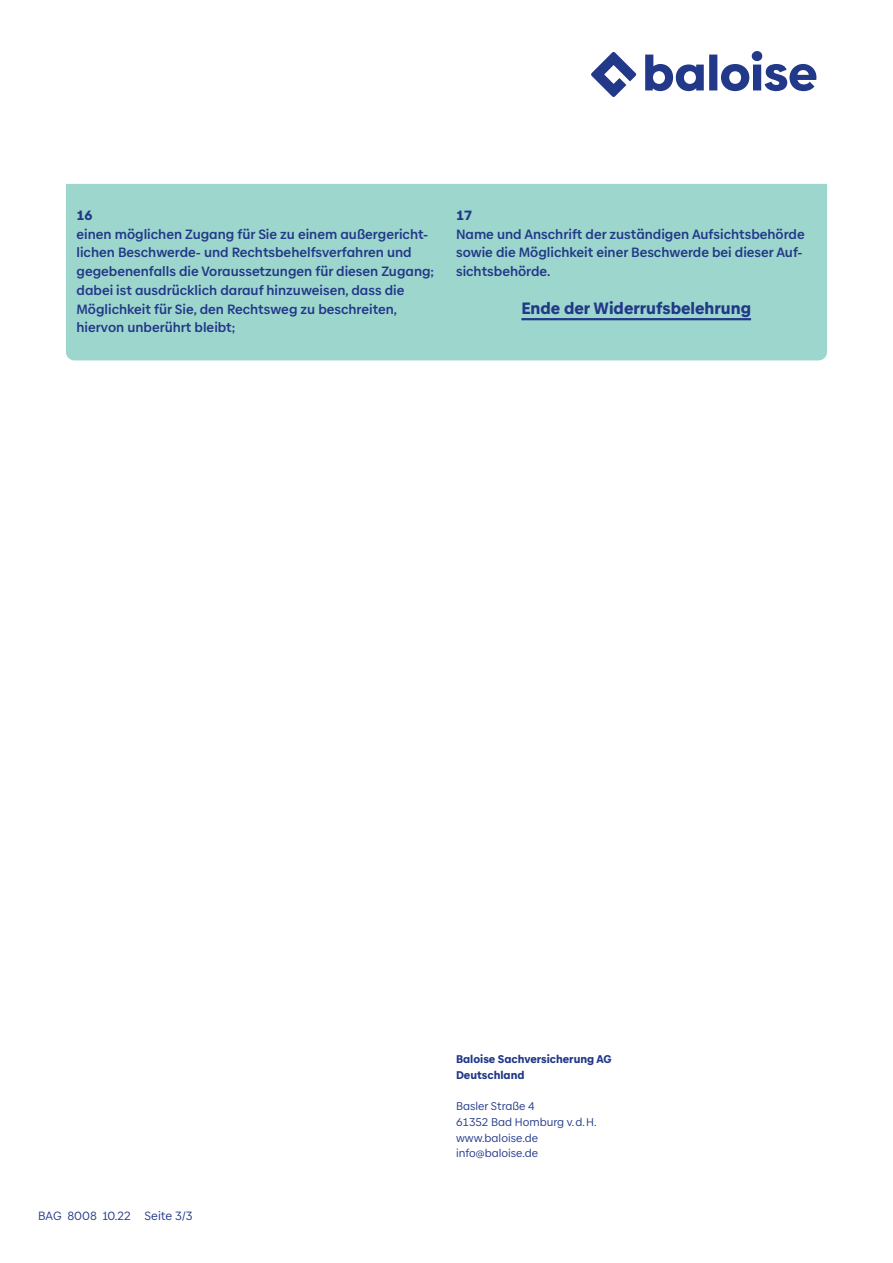
<style>
.page{position:relative;width:893px;height:1263px;background:#fff}
.page>*{position:absolute;margin:0;border:0;box-sizing:border-box;transform-origin:0 0}
.t1{font:900 16.5px "Baloise Create Text";color:#223888}
.t2{font:700 13.5px/18.8px "Baloise Create Text";color:#223888}
.t3{font:900 13.5px "Baloise Create Text";color:#223888}
.t4{font:12px "Baloise Create Text";color:#223888}
.t5{font:11.25px/15.8px "Baloise Create Text";color:#223888}
.t6{font:900 11.25px/15.8px "Baloise Create Text";color:#223888}
</style>
<div class="page">
<div style="left:66px;top:184px;width:761px;height:176px;background:#9dd6cd"></div>
<hr style="left:521px;top:318px;width:230px;height:2px;background:#223888">
<svg style="left:591px;top:51px;width:225px;height:46px"></svg>
<p class="t3" style="left:77px;top:206px;width:18px">16</p>
<p class="t2" style="left:77px;top:224px;width:359px">einen möglichen Zugang für Sie zu einem außergericht&shy;lichen Beschwerde- und Rechtsbehelfsverfahren und gegebenenfalls die Voraussetzungen für diesen Zugang; dabei ist ausdrücklich darauf hinzuweisen, dass die Möglichkeit für Sie, den Rechtsweg zu beschreiten, hiervon unberührt bleibt;</p>
<p class="t3" style="left:456px;top:206px;width:18px">17</p>
<p class="t2" style="left:456px;top:224px;width:350px">Name und Anschrift der zuständigen Aufsichtsbehörde sowie die Möglichkeit einer Beschwerde bei dieser Auf&shy;sichtsbehörde.</p>
<p class="t1" style="left:521px;top:296px;width:231px">Ende der Widerrufsbelehrung</p>
<p class="t4" style="left:38px;top:1209px;width:156px">BAG 8008 10.22 Seite 3/3</p>
<p class="t6" style="left:456px;top:1051px;width:157px">Baloise Sachversicherung AG<br>Deutschland</p>
<p class="t5" style="left:456px;top:1098px;width:142px">Basler Straße 4<br>61352 Bad Homburg v.d.H. www.baloise.de info@baloise.de</p>
</div>
